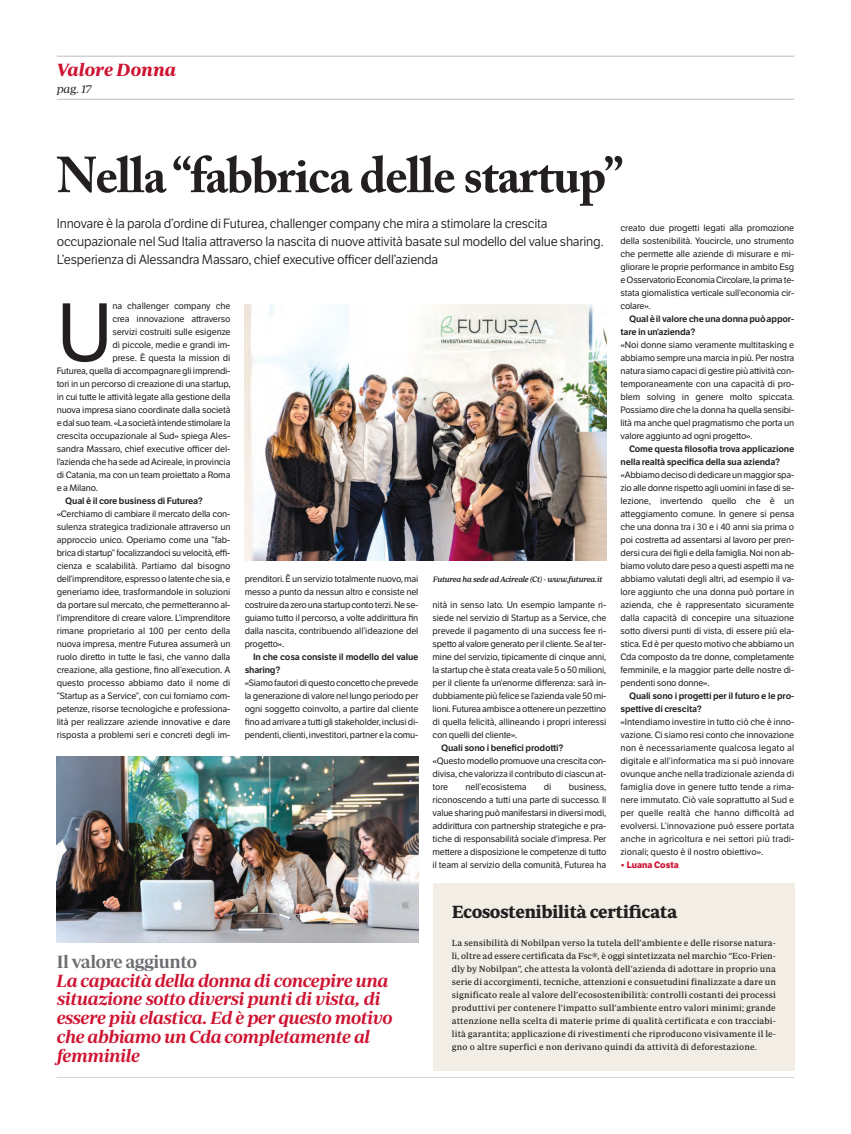
<style>
.page{position:relative;width:851px;height:1134px;background:#fff}
.page>*{position:absolute;margin:0;border:0;box-sizing:border-box;transform-origin:0 0}
.t1{font:80.2px "LFT Etica";color:#231f20}
.t2{font:700 50px "Adobe Caslon Pro";letter-spacing:-.025em;color:#231f20}
.t3{font:italic 600 18px/18.7px "Periodico Display";letter-spacing:-.025em;color:#cd1331}
.t4{font:700 18px "Periodico Text";letter-spacing:-.03em;color:#231f20}
.t5{font:600 18px "Periodico Display";letter-spacing:-.025em;color:#6c6d70}
.t6{font:italic 700 18px "Periodico Display";color:#cd1331}
.t7{font:13px/18px "LFT Etica";letter-spacing:-.015em;color:#231f20}
.t8{font:12px "Periodico Display Lg It";color:#231f20}
.t9{font:9px/13px "LFT Etica";letter-spacing:-.02em;color:#231f20;text-align:justify}
.t10{font:9px/13px "Periodico Text";letter-spacing:.015em;color:#231f20;text-align:justify}
.t11{font:600 9px/13px "LFT Etica";letter-spacing:-.02em;color:#231f20}
.t12{font:700 9px "LFT Etica";color:#cd1331}
.t13{font:italic 500 8px "Periodico Text";letter-spacing:-.03em;color:#231f20}
</style>
<div class="page">
<hr style="left:57px;top:56px;width:737px;height:1px;background:#bcbdc0">
<hr style="left:57px;top:99px;width:737px;height:1px;background:#bcbdc0">
<hr style="left:57px;top:1077px;width:737px;height:1px;background:#d1d2d4">
<img style="left:245px;top:304px;width:361px;height:256px">
<img style="left:57px;top:756px;width:361px;height:187px">
<div style="left:432px;top:883px;width:362px;height:187px;background:#f2eee6"></div>
<h3 class="t6" style="left:57px;top:60px;width:121px">Valore Donna</h3>
<h3 class="t8" style="left:57px;top:82px;width:37px">pag. 17</h3>
<h2 class="t2" style="left:57px;top:146px;width:568px">Nella “fabbrica delle startup”</h2>
<p class="t7" style="left:57px;top:216px;width:548px">Innovare è la parola d’ordine di Futurea, challenger company che mira a stimolare la crescita occupazionale nel Sud Italia attraverso la nascita di nuove attività basate sul modello del value sharing.<br>L’esperienza di Alessandra Massaro, chief executive officer dell’azienda</p>
<h1 class="t1" style="left:57px;top:303px;width:57px">U</h1>
<p class="t9" style="left:112px;top:300px;width:119px">na challenger company che</p>
<p class="t9" style="left:112px;top:313px;width:120px">crea innovazione attraverso</p>
<p class="t9" style="left:112px;top:326px;width:120px">servizi costruiti sulle esigenze</p>
<p class="t9" style="left:112px;top:339px;width:119px">di piccole, medie e grandi im-</p>
<p class="t9" style="left:112px;top:352px;width:119px">prese. È questa la mission di</p>
<p class="t9" style="left:57px;top:365px;width:175px">Futurea, quella di accompagnare gli imprendi-</p>
<p class="t9" style="left:57px;top:378px;width:175px">tori in un percorso di creazione di una startup,</p>
<p class="t9" style="left:57px;top:391px;width:175px">in cui tutte le attività legate alla gestione della</p>
<p class="t9" style="left:57px;top:404px;width:175px">nuova impresa siano coordinate dalla società</p>
<p class="t9" style="left:57px;top:417px;width:175px">e dal suo team. «La società intende stimolare la</p>
<p class="t9" style="left:57px;top:430px;width:175px">crescita occupazionale al Sud» spiega Ales-</p>
<p class="t9" style="left:57px;top:443px;width:175px">sandra Massaro, chief executive officer del-</p>
<p class="t9" style="left:57px;top:456px;width:175px">l’azienda che ha sede ad Acireale, in provincia</p>
<p class="t9" style="left:57px;top:469px;width:175px">di Catania, ma con un team proiettato a Roma</p>
<p class="t9" style="left:57px;top:482px;width:43px">e a Milano.</p>
<p class="t11" style="left:65px;top:495px;width:139px">Qual è il core business di Futurea?</p>
<p class="t9" style="left:57px;top:508px;width:175px">«Cerchiamo di cambiare il mercato della con&shy;sulenza strategica tradizionale attraverso un approccio unico. Operiamo come una “fab&shy;brica di startup” focalizzandoci su velocità, effi&shy;cienza e scalabilità. Partiamo dal bisogno dell’imprenditore, espresso o latente che sia, e generiamo idee, trasformandole in soluzioni da portare sul mercato, che permetteranno al&shy;l’imprenditore di creare valore. L’imprenditore rimane proprietario al 100 per cento della nuova impresa, mentre Futurea assumerà un ruolo diretto in tutte le fasi, che vanno dalla creazione, alla gestione, fino all’execution. A questo processo abbiamo dato il nome di “Startup as a Service”, con cui forniamo com&shy;petenze, risorse tecnologiche e professiona&shy;lità per realizzare aziende innovative e dare risposta a problemi seri e concreti degli im-</p>
<p class="t9" style="left:244px;top:573px;width:175px">prenditori. È un servizio totalmente nuovo, mai messo a punto da nessun altro e consiste nel costruire da zero una startup conto terzi. Ne se&shy;guiamo tutto il percorso, a volte addirittura fin dalla nascita, contribuendo all’ideazione del progetto».</p>
<p class="t11" style="left:244px;top:651px;width:175px;text-indent:8px">In che cosa consiste il modello del value sharing?</p>
<p class="t9" style="left:244px;top:677px;width:175px">«Siamo fautori di questo concetto che prevede la generazione di valore nel lungo periodo per ogni soggetto coinvolto, a partire dal cliente fino ad arrivare a tutti gli stakeholder, inclusi di&shy;pendenti, clienti, investitori, partner e la comu-</p>
<p class="t13" style="left:433px;top:575px;width:171px">Futurea ha sede ad Acireale (Ct) - www.futurea.it</p>
<p class="t9" style="left:432px;top:599px;width:175px">nità in senso lato. Un esempio lampante ri&shy;siede nel servizio di Startup as a Service, che prevede il pagamento di una success fee ri&shy;spetto al valore generato per il cliente. Se al ter&shy;mine del servizio, tipicamente di cinque anni, la startup che è stata creata vale 5 o 50 milioni, per il cliente fa un’enorme differenza: sarà in&shy;dubbiamente più felice se l’azienda vale 50 mi&shy;lioni. Futurea ambisce a ottenere un pezzettino di quella felicità, allineando i propri interessi con quelli del cliente».</p>
<p class="t11" style="left:441px;top:742px;width:124px">Quali sono i benefici prodotti?</p>
<p class="t9" style="left:432px;top:755px;width:175px">«Questo modello promuove una crescita con&shy;divisa, che valorizza il contributo di ciascun at&shy;tore</p>
<p class="t9" style="left:465px;top:781px;width:62px">nell’ecosistema</p>
<p class="t9" style="left:543px;top:781px;width:9px">di</p>
<p class="t9" style="left:432px;top:781px;width:175px;text-indent:136px">business, riconoscendo a tutti una parte di successo. Il value sharing può manifestarsi in diversi modi, addirittura con partnership strategiche e pra&shy;tiche di responsabilità sociale d’impresa. Per mettere a disposizione le competenze di tutto il team al servizio della comunità, Futurea ha</p>
<p class="t9" style="left:620px;top:222px;width:175px">creato due progetti legati alla promozione della sostenibilità. Youcircle, uno strumento che permette alle aziende di misurare e mi&shy;gliorare le proprie performance in ambito Esg e Osservatorio Economia Circolare, la prima te&shy;stata giornalistica verticale sull’economia cir&shy;colare».</p>
<p class="t11" style="left:620px;top:313px;width:175px;text-indent:8px">Qual è il valore che una donna può appor&shy;tare in un’azienda?</p>
<p class="t9" style="left:620px;top:339px;width:175px">«Noi donne siamo veramente multitasking e abbiamo sempre una marcia in più. Per nostra natura siamo capaci di gestire più attività con&shy;temporaneamente con una capacità di pro&shy;blem solving in genere molto spiccata.<br>Possiamo dire che la donna ha quella sensibi&shy;lità ma anche quel pragmatismo che porta un valore aggiunto ad ogni progetto».</p>
<p class="t11" style="left:620px;top:443px;width:175px;text-indent:8px">Come questa filosofia trova applicazione nella realtà specifica della sua azienda?</p>
<p class="t9" style="left:620px;top:469px;width:175px">«Abbiamo deciso di dedicare un maggior spa&shy;zio alle donne rispetto agli uomini in fase di se&shy;lezione, invertendo quello che è un atteggiamento comune. In genere si pensa che una donna tra i 30 e i 40 anni sia prima o poi costretta ad assentarsi al lavoro per pren&shy;dersi cura dei figli e della famiglia. Noi non ab&shy;biamo voluto dare peso a questi aspetti ma ne abbiamo valutati degli altri, ad esempio il va&shy;lore aggiunto che una donna può portare in azienda, che è rappresentato sicuramente dalla capacità di concepire una situazione sotto diversi punti di vista, di essere più ela&shy;stica. Ed è per questo motivo che abbiamo un Cda composto da tre donne, completamente femminile, e la maggior parte delle nostre di&shy;pendenti sono donne».</p>
<p class="t11" style="left:620px;top:690px;width:175px;text-indent:8px">Quali sono i progetti per il futuro e le pro&shy;spettive di crescita?</p>
<p class="t9" style="left:620px;top:716px;width:175px">«Intendiamo investire in tutto ciò che è inno&shy;vazione. Ci siamo resi conto che innovazione non è necessariamente qualcosa legato al digitale e all’informatica ma si può innovare ovunque anche nella tradizionale azienda di famiglia dove in genere tutto tende a rima&shy;nere immutato. Ciò vale soprattutto al Sud e per quelle realtà che hanno difficoltà ad evolversi. L’innovazione può essere portata anche in agricoltura e nei settori più tradi&shy;zionali; questo è il nostro obiettivo».</p>
<p class="t12" style="left:620px;top:859px;width:60px">• Luana Costa</p>
<h3 class="t5" style="left:57px;top:951px;width:142px">Il valore aggiunto</h3>
<h3 class="t3" style="left:57px;top:971px;width:337px">La capacità della donna di concepire una situazione sotto diversi punti di vista, di essere più elastica. Ed è per questo motivo che abbiamo un Cda completamente al femminile</h3>
<h3 class="t4" style="left:452px;top:901px;width:227px">Ecosostenibilità certificata</h3>
<p class="t10" style="left:452px;top:937px;width:325px">La sensibilità di Nobilpan verso la tutela dell’ambiente e delle risorse natura&shy;li, oltre ad essere certificata da Fsc®, è oggi sintetizzata nel marchio “Eco-Frien&shy;dly by Nobilpan”, che attesta la volontà dell’azienda di adottare in proprio una serie di accorgimenti, tecniche, attenzioni e consuetudini finalizzate a dare un significato reale al valore dell’ecosostenibilità: controlli costanti dei processi produttivi per contenere l’impatto sull’ambiente entro valori minimi; grande attenzione nella scelta di materie prime di qualità certificata e con tracciabi&shy;lità garantita; applicazione di rivestimenti che riproducono visivamente il le&shy;gno o altre superfici e non derivano quindi da attività di deforestazione.</p>
</div>
